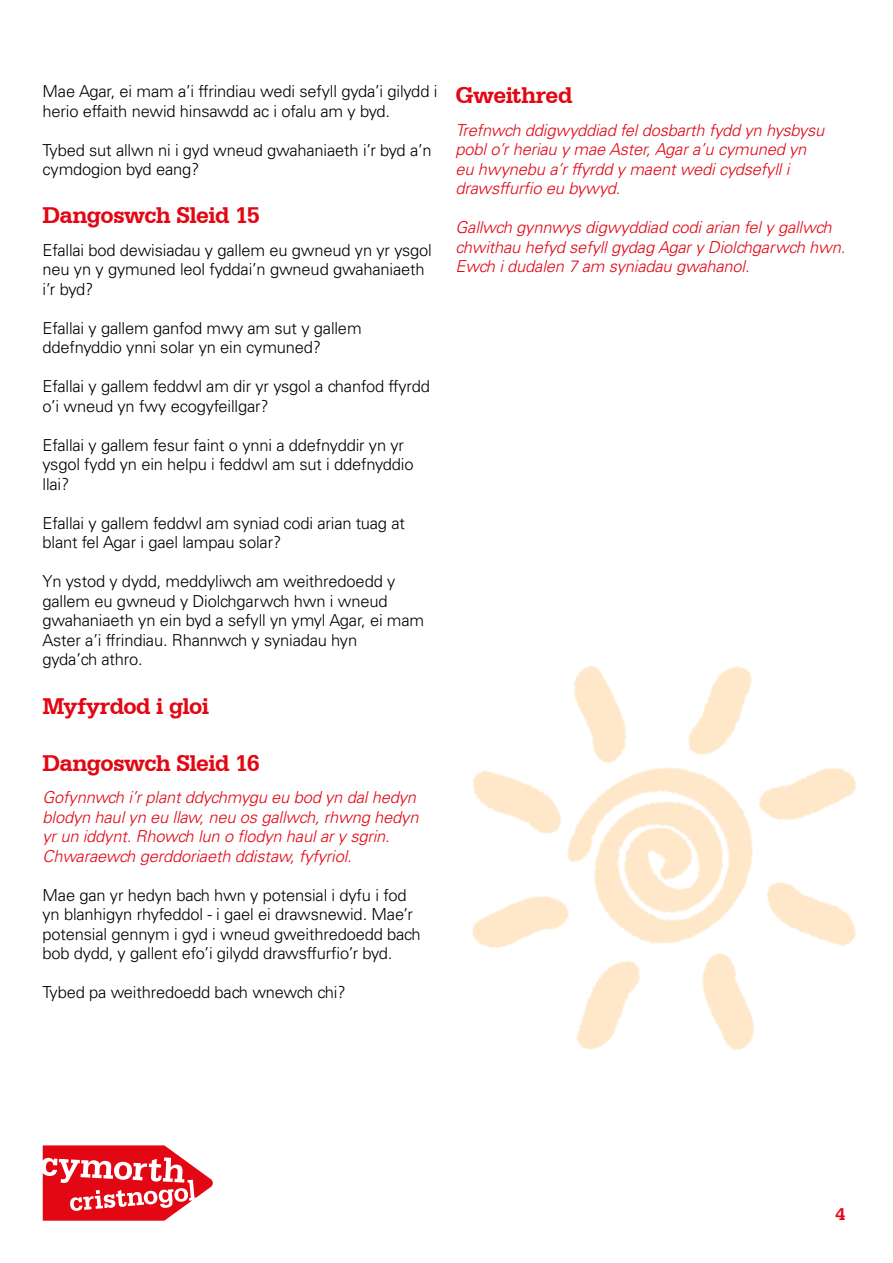
<style>
.page{position:relative;width:893px;height:1263px;background:#fff}
.page>*{position:absolute;margin:0;border:0;box-sizing:border-box;transform-origin:0 0}
.t1{font:700 24px "Serifa BT";letter-spacing:-.025em;color:#e30613}
.t2{font:700 18px "Serifa BT";color:#e30613}
.t3{font:300 16.5px/19.5px "Univers CA";letter-spacing:-.01em;color:#000}
.t4{font:italic 300 16.5px/19.5px "Univers CA";letter-spacing:-.01em;color:#e30613}
</style>
<div class="page">
<svg style="left:43px;top:1145px;width:170px;height:76px"></svg>
<img style="left:472px;top:665px;width:385px;height:385px">
<p class="t3" style="left:43px;top:82px;width:396px">Mae Agar, ei mam a’i ffrindiau wedi sefyll gyda’i gilydd i herio effaith newid hinsawdd ac i ofalu am y byd.</p>
<p class="t3" style="left:43px;top:140px;width:391px">Tybed sut allwn ni i gyd wneud gwahaniaeth i’r byd a’n cymdogion byd eang?</p>
<h1 class="t1" style="left:43px;top:201px;width:219px">Dangoswch Sleid 15</h1>
<p class="t3" style="left:43px;top:240px;width:391px">Efallai bod dewisiadau y gallem eu gwneud yn yr ysgol neu yn y gymuned leol fyddai’n gwneud gwahaniaeth i’r byd?</p>
<p class="t3" style="left:43px;top:318px;width:321px">Efallai y gallem ganfod mwy am sut y gallem ddefnyddio ynni solar yn ein cymuned?</p>
<p class="t3" style="left:43px;top:377px;width:389px">Efallai y gallem feddwl am dir yr ysgol a chanfod ffyrdd o’i wneud yn fwy ecogyfeillgar?</p>
<p class="t3" style="left:43px;top:435px;width:373px">Efallai y gallem fesur faint o ynni a ddefnyddir yn yr ysgol fydd yn ein helpu i feddwl am sut i ddefnyddio llai?</p>
<p class="t3" style="left:43px;top:513px;width:364px">Efallai y gallem feddwl am syniad codi arian tuag at blant fel Agar i gael lampau solar?</p>
<p class="t3" style="left:43px;top:572px;width:383px">Yn ystod y dydd, meddyliwch am weithredoedd y gallem eu gwneud y Diolchgarwch hwn i wneud gwahaniaeth yn ein byd a sefyll yn ymyl Agar, ei mam Aster a’i ffrindiau. Rhannwch y syniadau hyn<br>gyda’ch athro.</p>
<h1 class="t1" style="left:43px;top:691px;width:168px">Myfyrdod i gloi</h1>
<h1 class="t1" style="left:43px;top:748px;width:219px">Dangoswch Sleid 16</h1>
<p class="t4" style="left:43px;top:788px;width:378px">Gofynnwch i’r plant ddychmygu eu bod yn dal hedyn blodyn haul yn eu llaw, neu os gallwch, rhwng hedyn yr un iddynt. Rhowch lun o flodyn haul ar y sgrin.<br>Chwaraewch gerddoriaeth ddistaw, fyfyriol.</p>
<p class="t3" style="left:43px;top:885px;width:380px">Mae gan yr hedyn bach hwn y potensial i dyfu i fod yn blanhigyn rhyfeddol - i gael ei drawsnewid. Mae’r potensial gennym i gyd i wneud gweithredoedd bach bob dydd, y gallent efo’i gilydd drawsffurfio’r byd.</p>
<p class="t3" style="left:43px;top:983px;width:305px">Tybed pa weithredoedd bach wnewch chi?</p>
<h1 class="t1" style="left:455px;top:80px;width:118px">Gweithred</h1>
<p class="t4" style="left:455px;top:120px;width:370px">Trefnwch ddigwyddiad fel dosbarth fydd yn hysbysu pobl o’r heriau y mae Aster, Agar a’u cymuned yn eu hwynebu a’r ffyrdd y maent wedi cydsefyll i drawsffurfio eu bywyd.</p>
<p class="t4" style="left:455px;top:217px;width:391px">Gallwch gynnwys digwyddiad codi arian fel y gallwch chwithau hefyd sefyll gydag Agar y Diolchgarwch hwn.<br>Ewch i dudalen 7 am syniadau gwahanol.</p>
<p class="t2" style="left:836px;top:1203px;width:11px">4</p>
</div>
